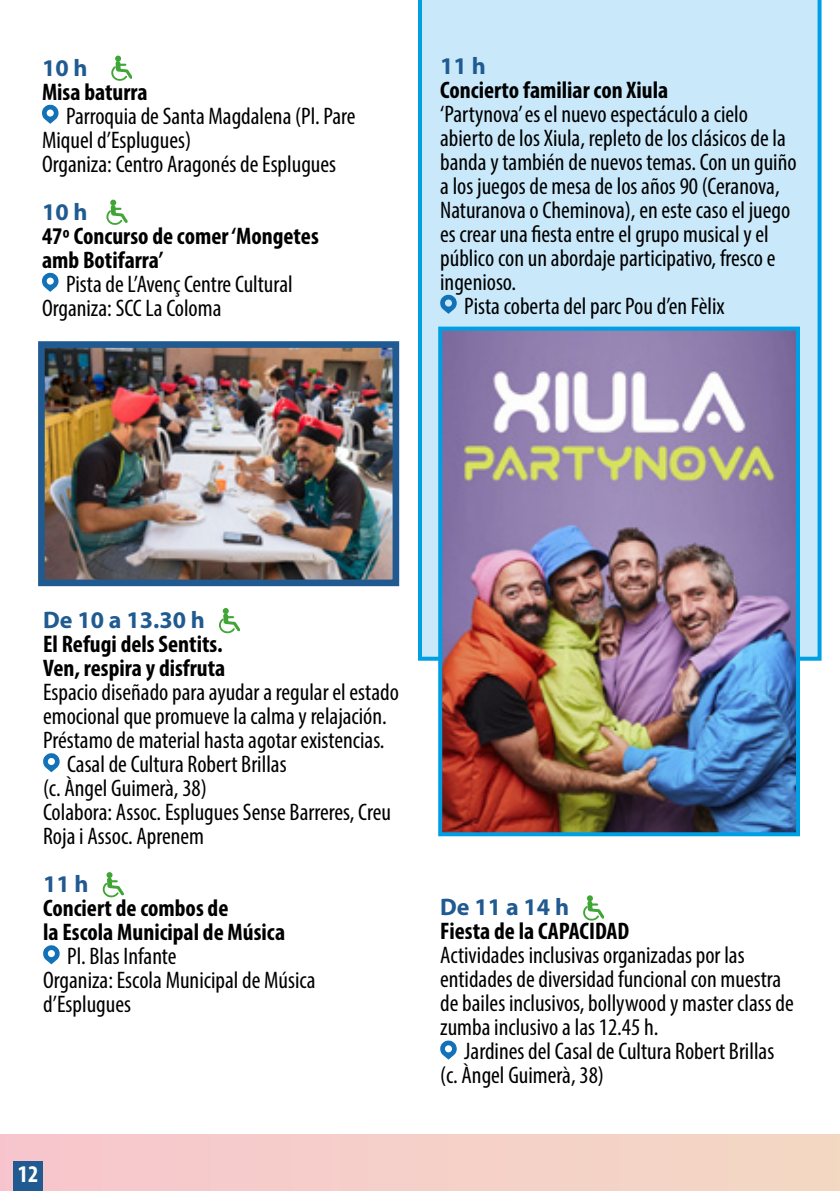
<style>
.page{position:relative;width:840px;height:1191px;background:#fff}
.page>*{position:absolute;margin:0;border:0;box-sizing:border-box;transform-origin:0 0}
.t1{font:condensed 24px/24px "Myriad Pro";color:#000}
.t2{font:700 condensed 24px/24px "Myriad Pro";color:#000}
.t3{font:700 24px "Myriad Pro";color:#205a90}
.t4{font:700 condensed 24px "Myriad Pro";color:#fff}
</style>
<div class="page">
<div style="left:0;top:1134px;width:839px;height:57px;background:#f5d0c8"></div>
<div style="left:13px;top:1161px;width:30px;height:30px;background:#205a90"></div>
<div style="left:418px;top:0;width:403px;height:660px;background:#c9e9fb"></div>
<svg style="left:111px;top:56px;width:21px;height:25px"></svg>
<svg style="left:42px;top:105px;width:16px;height:19px"></svg>
<svg style="left:106px;top:200px;width:21px;height:25px"></svg>
<svg style="left:42px;top:273px;width:16px;height:19px"></svg>
<svg style="left:439px;top:295px;width:17px;height:19px"></svg>
<img style="left:46px;top:349px;width:345px;height:229px">
<div style="left:38px;top:341px;width:361px;height:245px;border:7px solid #205a90"></div>
<svg style="left:219px;top:608px;width:20px;height:25px"></svg>
<svg style="left:43px;top:753px;width:17px;height:19px"></svg>
<svg style="left:103px;top:872px;width:20px;height:25px"></svg>
<svg style="left:43px;top:945px;width:17px;height:19px"></svg>
<img style="left:443px;top:332px;width:351px;height:499px">
<div style="left:438px;top:327px;width:361px;height:509px;border:4px solid #009fe3"></div>
<svg style="left:583px;top:895px;width:20px;height:25px"></svg>
<svg style="left:440px;top:1040px;width:16px;height:19px"></svg>
<p class="t3" style="left:42px;top:52px;width:47px">10 h</p>
<p class="t2" style="left:42px;top:79px;width:107px">Misa baturra</p>
<p class="t1" style="left:42px;top:103px;width:315px;text-indent:24px">Parroquia de Santa Magdalena (Pl. Pare<br>Miquel d’Esplugues)</p>
<p class="t1" style="left:42px;top:151px;width:295px">Organiza: Centro Aragonés de Esplugues</p>
<p class="t3" style="left:42px;top:196px;width:47px">10 h</p>
<p class="t2" style="left:42px;top:223px;width:278px">47º Concurso de comer ‘Mongetes amb Botifarra’</p>
<p class="t1" style="left:66px;top:271px;width:228px">Pista de L’Avenç Centre Cultural</p>
<p class="t1" style="left:42px;top:295px;width:181px">Organiza: SCC La Coloma</p>
<p class="t3" style="left:440px;top:50px;width:47px">11 h</p>
<p class="t2" style="left:440px;top:77px;width:229px">Concierto familiar con Xiula</p>
<p class="t1" style="left:440px;top:101px;width:358px">‘Partynova’ es el nuevo espectáculo a cielo abierto de los Xiula, repleto de los clásicos de la banda y también de nuevos temas. Con un guiño a los juegos de mesa de los años 90 (Ceranova, Naturanova o Cheminova), en este caso el juego es crear una fiesta entre el grupo musical y el público con un abordaje participativo, fresco e ingenioso.</p>
<p class="t1" style="left:464px;top:293px;width:262px">Pista coberta del parc Pou d’en Fèlix</p>
<p class="t3" style="left:43px;top:604px;width:163px">De 10 a 13.30 h</p>
<p class="t2" style="left:43px;top:631px;width:184px">El Refugi dels Sentits.<br>Ven, respira y disfruta</p>
<p class="t1" style="left:43px;top:680px;width:357px">Espacio diseñado para ayudar a regular el estado emocional que promueve la calma y relajación.<br>Préstamo de material hasta agotar existencias.</p>
<p class="t1" style="left:43px;top:752px;width:245px;text-indent:24px">Casal de Cultura Robert Brillas (c. Àngel Guimerà, 38)</p>
<p class="t1" style="left:43px;top:800px;width:349px">Colabora: Assoc. Esplugues Sense Barreres, Creu<br>Roja i Assoc. Aprenem</p>
<p class="t3" style="left:43px;top:868px;width:47px">11 h</p>
<p class="t2" style="left:43px;top:895px;width:243px">Conciert de combos de<br>la Escola Municipal de Música</p>
<p class="t1" style="left:67px;top:944px;width:111px">Pl. Blas Infante</p>
<p class="t1" style="left:43px;top:968px;width:274px">Organiza: Escola Municipal de Música d’Esplugues</p>
<p class="t4" style="left:18px;top:1159px;width:22px">12</p>
<p class="t3" style="left:440px;top:891px;width:130px">De 11 a 14 h</p>
<p class="t2" style="left:440px;top:919px;width:190px">Fiesta de la CAPACIDAD</p>
<p class="t1" style="left:440px;top:943px;width:355px">Actividades inclusivas organizadas por las entidades de diversidad funcional con muestra de bailes inclusivos, bollywood y master class de zumba inclusivo a las 12.45 h.</p>
<p class="t1" style="left:464px;top:1039px;width:311px">Jardines del Casal de Cultura Robert Brillas</p>
<p class="t1" style="left:440px;top:1063px;width:165px">(c. Àngel Guimerà, 38)</p>
</div>
